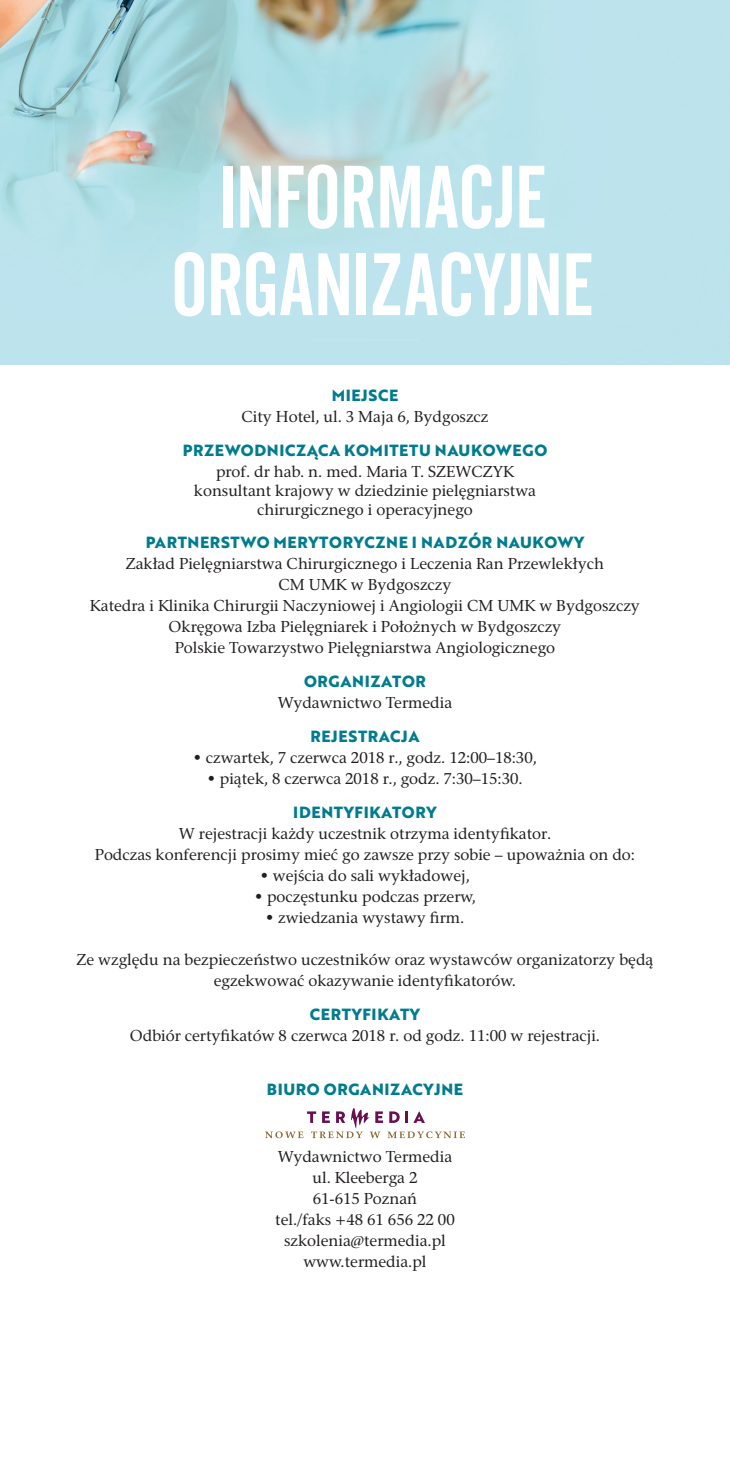
<style>
.page{position:relative;width:730px;height:1459px;background:#fff}
.page>*{position:absolute;margin:0;border:0;box-sizing:border-box;transform-origin:0 0}
.t1{font:87.5px/87.5px "Alternate Gothic No 2 EU Normal";letter-spacing:-.005em;color:#fff;text-align:center}
._3_inf_org{font:15.75px/18.9px "Rashel EFN";color:#231f20;text-align:center}
._3_inf_org_TYTUŁ{font:700 15.75px "Brother 1816 Extra";letter-spacing:.04em;color:#007c8e}
</style>
<div class="page">
<img style="left:0;top:0;width:729px;height:365px">
<hr style="left:312px;top:32px;width:105px;height:1px;background:#fff">
<hr style="left:312px;top:339px;width:105px;height:1px;background:#fff">
<svg style="left:265px;top:1108px;width:199px;height:30px"></svg>
<p class="t1" style="left:171px;top:156px;width:424px">INFORMACJE<br>ORGANIZACYJNE</p>
<p class="_3_inf_org_TYTUŁ" style="left:331px;top:383px;width:68px">MIEJSCE</p>
<p class="_3_inf_org" style="left:241px;top:407px;width:248px">City Hotel, ul. 3 Maja 6, Bydgoszcz</p>
<p class="_3_inf_org_TYTUŁ" style="left:183px;top:438px;width:366px">PRZEWODNICZĄCA KOMITETU NAUKOWEGO</p>
<p class="_3_inf_org" style="left:194px;top:462px;width:343px">prof. dr hab. n. med. Maria T. SZEWCZYK konsultant krajowy w dziedzinie pielęgniarstwa chirurgicznego i operacyjnego</p>
<p class="_3_inf_org_TYTUŁ" style="left:146px;top:530px;width:440px">PARTNERSTWO MERYTORYCZNE I NADZÓR NAUKOWY</p>
<p class="_3_inf_org" style="left:126px;top:553px;width:479px;line-height:21px">Zakład Pielęgniarstwa Chirurgicznego i Leczenia Ran Przewlekłych<br>CM UMK w Bydgoszczy</p>
<p class="_3_inf_org" style="left:90px;top:596px;width:551px">Katedra i Klinika Chirurgii Naczyniowej i Angiologii CM UMK w Bydgoszczy</p>
<p class="_3_inf_org" style="left:168px;top:617px;width:394px">Okręgowa Izba Pielęgniarek i Położnych w Bydgoszczy</p>
<p class="_3_inf_org" style="left:175px;top:638px;width:382px">Polskie Towarzystwo Pielęgniarstwa Angiologicznego</p>
<p class="_3_inf_org_TYTUŁ" style="left:304px;top:669px;width:123px">ORGANIZATOR</p>
<p class="_3_inf_org" style="left:278px;top:693px;width:176px">Wydawnictwo Termedia</p>
<p class="_3_inf_org_TYTUŁ" style="left:310px;top:724px;width:111px">REJESTRACJA</p>
<p class="_3_inf_org" style="left:193px;top:748px;width:345px">• czwartek, 7 czerwca 2018 r., godz. 12:00–18:30,</p>
<p class="_3_inf_org" style="left:207px;top:769px;width:317px">• piątek, 8 czerwca 2018 r., godz. 7:30–15:30.</p>
<p class="_3_inf_org_TYTUŁ" style="left:293px;top:800px;width:145px">IDENTYFIKATORY</p>
<p class="_3_inf_org" style="left:179px;top:823px;width:374px">W rejestracji każdy uczestnik otrzyma identyfikator.</p>
<p class="_3_inf_org" style="left:95px;top:844px;width:541px">Podczas konferencji prosimy mieć go zawsze przy sobie – upoważnia on do:</p>
<p class="_3_inf_org" style="left:260px;top:865px;width:211px">• wejścia do sali wykładowej,</p>
<p class="_3_inf_org" style="left:254px;top:886px;width:222px">• poczęstunku podczas przerw,</p>
<p class="_3_inf_org" style="left:265px;top:907px;width:200px">• zwiedzania wystawy firm.</p>
<p class="_3_inf_org" style="left:77px;top:949px;width:578px">Ze względu na bezpieczeństwo uczestników oraz wystawców organizatorzy będą</p>
<p class="_3_inf_org" style="left:214px;top:970px;width:303px">egzekwować okazywanie identyfikatorów.</p>
<p class="_3_inf_org_TYTUŁ" style="left:310px;top:1001px;width:112px">CERTYFIKATY</p>
<p class="_3_inf_org" style="left:130px;top:1025px;width:471px">Odbiór certyfikatów 8 czerwca 2018 r. od godz. 11:00 w rejestracji.</p>
<p class="_3_inf_org_TYTUŁ" style="left:267px;top:1077px;width:198px">BIURO ORGANIZACYJNE</p>
<p class="_3_inf_org" style="left:278px;top:1147px;width:176px">Wydawnictwo Termedia</p>
<p class="_3_inf_org" style="left:312px;top:1168px;width:106px">ul. Kleeberga 2</p>
<p class="_3_inf_org" style="left:312px;top:1189px;width:106px">61-615 Poznań</p>
<p class="_3_inf_org" style="left:275px;top:1210px;width:181px">tel./faks +48 61 656 22 00</p>
<p class="_3_inf_org" style="left:284px;top:1231px;width:163px">szkolenia@termedia.pl</p>
<p class="_3_inf_org" style="left:303px;top:1252px;width:124px">www.termedia.pl</p>
</div>
